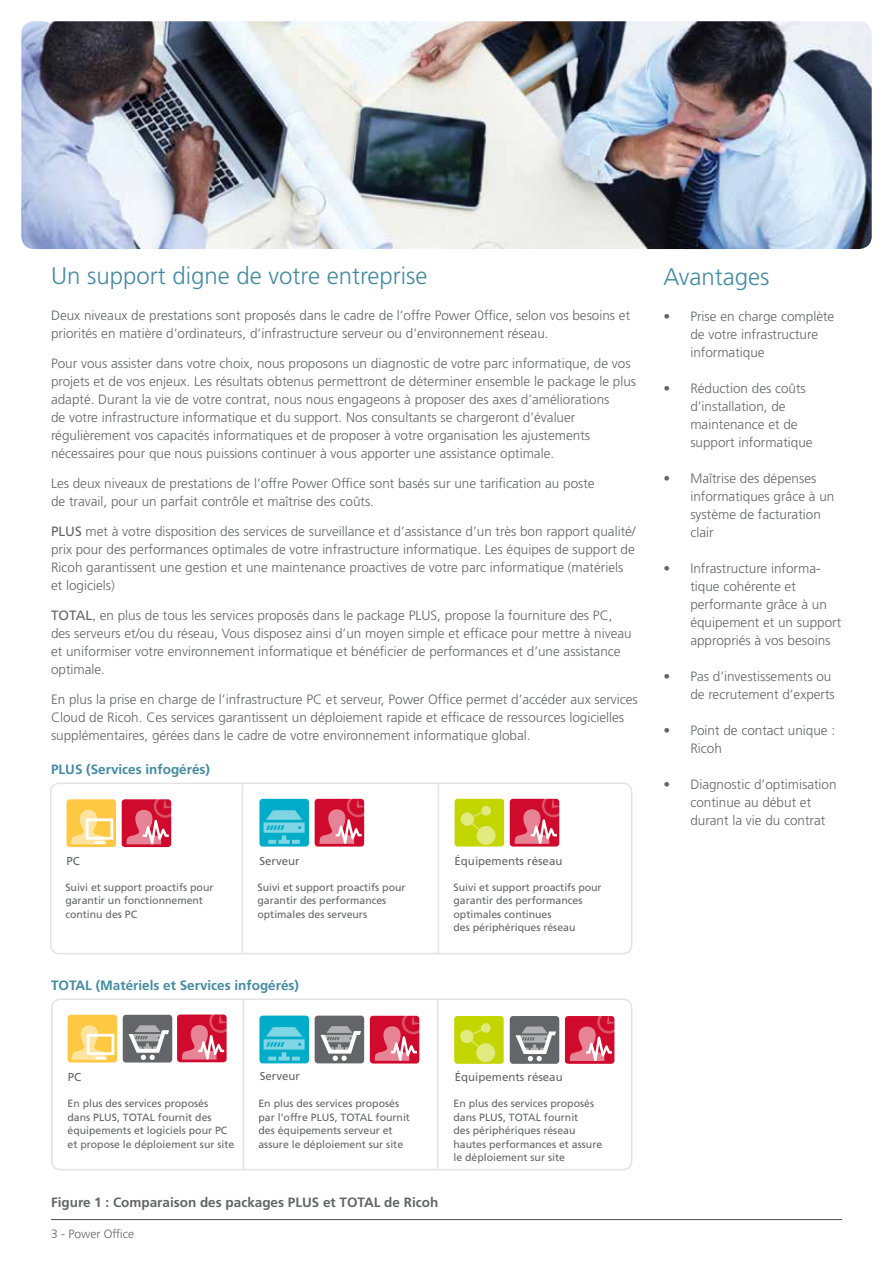
<style>
.page{position:relative;width:893px;height:1263px;background:#fff}
.page>*{position:absolute;margin:0;border:0;box-sizing:border-box;transform-origin:0 0}
.t1{font:300 24px "Frutiger LT Std";color:#448ba2}
.t2{font:300 13.5px/18px "Frutiger LT Std";color:#646569}
.t3{font:700 13.5px "Frutiger";color:#448ba2}
.t4{font:700 13.5px "Frutiger";color:#646569}
.t5{font:300 12px "Frutiger LT Std";color:#646569}
.t6{font:11.55px "Frutiger";color:#646569}
.t7{font:10.5px/13.5px "Frutiger";color:#646569}
.s1{font-family:"Frutiger";font-weight:400}
.s2{font-family:"Arial";font-weight:400}
</style>
<div class="page">
<hr style="left:51px;top:1219px;width:791px;height:1px;background:#4d4d4f">
<img style="left:21px;top:21px;width:851px;height:228px">
<div style="left:122px;top:799px;width:49px;height:48px;background:#cf0a2c;border-radius:3px"></div>
<div style="left:67px;top:799px;width:49px;height:48px;background:#ffc843;border-radius:3px"></div>
<svg style="left:71px;top:810px;width:42px;height:34px"></svg>
<svg style="left:127px;top:799px;width:45px;height:46px"></svg>
<div style="left:315px;top:799px;width:49px;height:47px;background:#cf0a2c;border-radius:3px"></div>
<div style="left:259px;top:799px;width:50px;height:47px;background:#00acc8;border-radius:3px"></div>
<svg style="left:320px;top:798px;width:45px;height:46px"></svg>
<svg style="left:263px;top:810px;width:42px;height:34px"></svg>
<div style="left:510px;top:799px;width:49px;height:47px;background:#cf0a2c;border-radius:3px"></div>
<div style="left:455px;top:799px;width:49px;height:47px;background:#c4d600;border-radius:3px"></div>
<svg style="left:515px;top:798px;width:45px;height:46px"></svg>
<svg style="left:461px;top:812px;width:13px;height:14px"></svg>
<svg style="left:477px;top:826px;width:19px;height:19px"></svg>
<div style="left:481px;top:806px;width:10px;height:9px;background:#e1ea7f;border-radius:50%"></div>
<svg style="left:472px;top:823px;width:7px;height:7px"></svg>
<svg style="left:473px;top:812px;width:9px;height:5px"></svg>
<div style="left:68px;top:1015px;width:49px;height:47px;background:#ffc843;border-radius:3px"></div>
<svg style="left:72px;top:1025px;width:42px;height:35px"></svg>
<div style="left:123px;top:1015px;width:49px;height:47px;background:#646569;border-radius:3px"></div>
<div style="left:177px;top:1014px;width:50px;height:48px;background:#cf0a2c;border-radius:3px"></div>
<svg style="left:182px;top:1014px;width:45px;height:46px"></svg>
<svg style="left:129px;top:1025px;width:40px;height:35px"></svg>
<div style="left:315px;top:1015px;width:49px;height:48px;background:#646569;border-radius:3px"></div>
<div style="left:370px;top:1016px;width:49px;height:47px;background:#cf0a2c;border-radius:3px"></div>
<svg style="left:375px;top:1015px;width:45px;height:46px"></svg>
<svg style="left:320px;top:1026px;width:41px;height:35px"></svg>
<div style="left:259px;top:1015px;width:50px;height:48px;background:#00acc8;border-radius:3px"></div>
<svg style="left:264px;top:1027px;width:41px;height:33px"></svg>
<div style="left:510px;top:1016px;width:49px;height:48px;background:#646569;border-radius:3px"></div>
<div style="left:565px;top:1016px;width:49px;height:48px;background:#cf0a2c;border-radius:3px"></div>
<svg style="left:570px;top:1016px;width:45px;height:45px"></svg>
<svg style="left:516px;top:1026px;width:40px;height:35px"></svg>
<div style="left:454px;top:1016px;width:50px;height:48px;background:#c4d600;border-radius:3px"></div>
<div style="left:460px;top:1030px;width:14px;height:13px;background:#e1ea7f;border-radius:50%"></div>
<svg style="left:476px;top:1043px;width:19px;height:19px"></svg>
<svg style="left:481px;top:1023px;width:10px;height:10px"></svg>
<svg style="left:472px;top:1040px;width:7px;height:7px"></svg>
<svg style="left:473px;top:1029px;width:8px;height:5px"></svg>
<div style="left:50px;top:782px;width:582px;height:172px;border:2px solid #6d6e71;border-radius:9px"></div>
<hr style="left:242px;top:784px;width:1px;height:169px;background:#6d6e71">
<hr style="left:438px;top:784px;width:1px;height:169px;background:#6d6e71">
<div style="left:51px;top:998px;width:581px;height:172px;border:2px solid #6d6e71;border-radius:9px"></div>
<hr style="left:243px;top:1000px;width:1px;height:169px;background:#6d6e71">
<hr style="left:437px;top:1000px;width:2px;height:169px;background:#6d6e71">
<h1 class="t1" style="left:51px;top:262px;width:378px">Un support digne de votre entreprise</h1>
<p class="t2" style="left:51px;top:307px;width:581px">Deux niveaux de prestations sont proposés dans le cadre de l’offre Power Office, selon vos besoins et priorités en matière d’ordinateurs, d’infrastructure serveur ou d’environnement réseau.</p>
<p class="t2" style="left:51px;top:355px;width:587px">Pour vous assister dans votre choix, nous proposons un diagnostic de votre parc informatique, de vos projets et de vos enjeux. Les résultats obtenus permettront de déterminer ensemble le package le plus adapté. Durant la vie de votre contrat, nous nous engageons à proposer des axes d’améliorations<br>de votre infrastructure informatique et du support. Nos consultants se chargeront d’évaluer régulièrement vos capacités informatiques et de proposer à votre organisation les ajustements nécessaires pour que nous puissions continuer à vous apporter une assistance optimale.</p>
<p class="t2" style="left:51px;top:475px;width:545px">Les deux niveaux de prestations de l’offre Power Office sont basés sur une tarification au poste de travail, pour un parfait contrôle et maîtrise des coûts.</p>
<p class="t2" style="left:51px;top:523px;width:586px"><span class="s1">PLUS</span> met à votre disposition des services de surveillance et d’assistance d’un très bon rapport qualité/ prix pour des performances optimales de votre infrastructure informatique. Les équipes de support de Ricoh garantissent une gestion et une maintenance proactives de votre parc informatique (matériels et logiciels)</p>
<p class="t2" style="left:51px;top:607px;width:582px"><span class="s1">TOTAL</span><span class="s2">,</span> en plus de tous les services proposés dans le package PLUS, propose la fourniture des PC, des serveurs et/ou du réseau, Vous disposez ainsi d’un moyen simple et efficace pour mettre à niveau et uniformiser votre environnement informatique et bénéficier de performances et d’une assistance optimale.</p>
<p class="t2" style="left:51px;top:691px;width:588px">En plus la prise en charge de l’infrastructure PC et serveur, Power Office permet d’accéder aux services<br>Cloud de Ricoh. Ces services garantissent un déploiement rapide et efficace de ressources logicielles supplémentaires, gérées dans le cadre de votre environnement informatique global.</p>
<p class="t3" style="left:51px;top:761px;width:161px">PLUS (Services infogérés)</p>
<p class="t6" style="left:67px;top:854px;width:15px">PC</p>
<p class="t6" style="left:259px;top:854px;width:42px">Serveur</p>
<p class="t6" style="left:455px;top:854px;width:109px">Équipements réseau</p>
<p class="t7" style="left:65px;top:880px;width:150px">Suivi et support proactifs pour garantir un fonctionnement continu des PC</p>
<p class="t7" style="left:257px;top:880px;width:150px">Suivi et support proactifs pour garantir des performances optimales des serveurs</p>
<p class="t7" style="left:453px;top:880px;width:150px">Suivi et support proactifs pour garantir des performances optimales continues<br>des périphériques réseau</p>
<p class="t3" style="left:51px;top:977px;width:249px">TOTAL (Matériels et Services infogérés)</p>
<h1 class="t1" style="left:663px;top:263px;width:108px">Avantages</h1>
<p class="t2" style="left:690px;top:307px;width:146px;text-indent:-27px">• Prise en charge complète de votre infrastructure informatique</p>
<p class="t2" style="left:690px;top:379px;width:124px;text-indent:-27px">• Réduction des coûts d’installation, de maintenance et de support informatique</p>
<p class="t2" style="left:690px;top:469px;width:146px;text-indent:-27px">• Maîtrise des dépenses informatiques grâce à un système de facturation clair</p>
<p class="t2" style="left:690px;top:559px;width:152px;text-indent:-27px">• Infrastructure informa&shy;tique cohérente et performante grâce à un équipement et un support appropriés à vos besoins</p>
<p class="t2" style="left:663px;top:667px;width:173px;text-align:right">• Pas d’investissements ou de recrutement d’experts</p>
<p class="t2" style="left:690px;top:721px;width:146px;text-indent:-27px">• Point de contact unique :<br>Ricoh</p>
<p class="t2" style="left:690px;top:775px;width:148px;text-indent:-27px">• Diagnostic d’optimisation continue au début et durant la vie du contrat</p>
<p class="t6" style="left:52px;top:1070px;width:31px">PC PC</p>
<p class="t6" style="left:274px;top:1069px;width:42px">S rveur</p>
<p class="t6" style="left:471px;top:1069px;width:109px">Équip ments réseau</p>
<p class="t6" style="left:260px;top:1069px;width:42px">Serveur</p>
<p class="t6" style="left:457px;top:1069px;width:109px">Équipements réseau</p>
<p class="t6" style="left:257px;top:1070px;width:42px">Serveur</p>
<p class="t6" style="left:455px;top:1070px;width:109px">Équipements réseau</p>
<p class="t7" style="left:68px;top:1097px;width:168px">En plus des services proposés<br>dans PLUS, TOTAL fournit des équipements et logiciels pour PC et propose le déploiement sur site</p>
<p class="t7" style="left:258px;top:1097px;width:153px">En plus des services proposés par l’offre PLUS, TOTAL fournit des équipements serveur et assure le déploiement sur site</p>
<p class="t7" style="left:453px;top:1097px;width:150px">En plus des services proposés dans PLUS, TOTAL fournit<br>des périphériques réseau hautes performances et assure le déploiement sur site</p>
<p class="t4" style="left:51px;top:1194px;width:389px">Figure 1 : Comparaison des packages PLUS et TOTAL de Ricoh</p>
<p class="t5" style="left:51px;top:1227px;width:85px">3 - Power Office</p>
</div>
